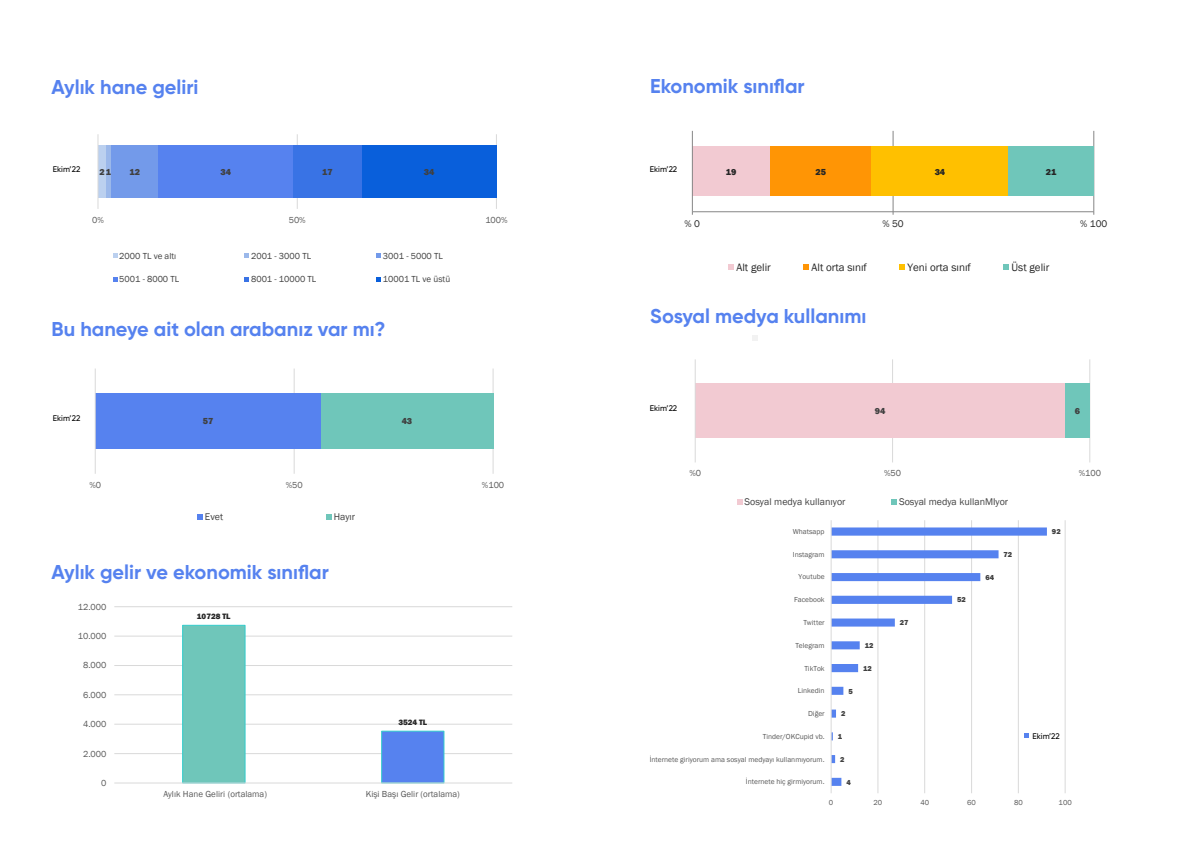
<style>
.page{position:relative;width:1191px;height:842px;background:#fff}
.page>*{position:absolute;margin:0;border:0;box-sizing:border-box;transform-origin:0 0}
.t1{font:700 20px "Gilroy";color:#5682ef}
.t2{font:11px "Franklin Gothic";color:#262626}
.t3{font:10px "Franklin Gothic";color:#404040}
.t4{font:10px "Franklin Gothic";color:#262626}
.t5{font:9px "Franklin Gothic";color:#595959}
.t6{font:9px "Franklin Gothic";color:#404040}
.t7{font:800 9px "Franklin Gothic";color:#404040}
.t8{font:800 9px "Franklin Gothic";color:#262626}
.t9{font:500 8.2px "Gilroy";color:#000}
.t10{font:800 8px "Franklin Gothic";letter-spacing:-.005em;color:#262626}
.t11{font:7.5px "Franklin Gothic";color:#595959}
.t12{font:800 7.5px "Franklin Gothic";color:#404040}
</style>
<div class="page">
<svg style="left:752px;top:336px;width:5px;height:5px"></svg>
<hr style="left:297px;top:134px;width:1px;height:75px;background:#d9d9d9">
<hr style="left:496px;top:134px;width:1px;height:75px;background:#d9d9d9">
<div style="left:98px;top:145px;width:8px;height:53px;background:#bbd0ef"></div>
<div style="left:106px;top:145px;width:5px;height:53px;background:#9bb8ea"></div>
<div style="left:111px;top:145px;width:48px;height:53px;background:#739aea"></div>
<div style="left:159px;top:145px;width:134px;height:53px;background:#5682ef"></div>
<div style="left:293px;top:145px;width:69px;height:53px;background:#3973e5"></div>
<div style="left:362px;top:145px;width:134px;height:53px;background:#095fdb"></div>
<hr style="left:98px;top:134px;width:1px;height:75px;background:#d9d9d9">
<svg style="left:113px;top:254px;width:4px;height:4px"></svg>
<svg style="left:244px;top:254px;width:5px;height:4px"></svg>
<svg style="left:376px;top:254px;width:5px;height:4px"></svg>
<svg style="left:113px;top:277px;width:4px;height:4px"></svg>
<svg style="left:244px;top:277px;width:5px;height:4px"></svg>
<svg style="left:376px;top:277px;width:5px;height:4px"></svg>
<hr style="left:294px;top:368px;width:1px;height:106px;background:#d9d9d9">
<hr style="left:493px;top:368px;width:1px;height:106px;background:#d9d9d9">
<div style="left:95px;top:393px;width:226px;height:56px;background:#5682ef"></div>
<div style="left:321px;top:393px;width:172px;height:56px;background:#6fc6ba"></div>
<hr style="left:95px;top:368px;width:1px;height:106px;background:#d9d9d9">
<svg style="left:198px;top:514px;width:5px;height:5px"></svg>
<svg style="left:326px;top:514px;width:5px;height:5px"></svg>
<hr style="left:892px;top:131px;width:1px;height:81px;background:#868686">
<hr style="left:1093px;top:131px;width:1px;height:81px;background:#868686">
<div style="left:692px;top:147px;width:78px;height:49px;background:#f2cad2"></div>
<div style="left:770px;top:147px;width:101px;height:49px;background:#ff9505"></div>
<div style="left:871px;top:147px;width:137px;height:49px;background:#ffc000"></div>
<div style="left:1008px;top:147px;width:85px;height:49px;background:#6fc6ba"></div>
<hr style="left:692px;top:211px;width:401px;height:1px;background:#868686">
<hr style="left:692px;top:131px;width:1px;height:81px;background:#868686">
<svg style="left:728px;top:264px;width:6px;height:6px"></svg>
<svg style="left:803px;top:264px;width:6px;height:6px"></svg>
<svg style="left:899px;top:264px;width:6px;height:6px"></svg>
<svg style="left:1003px;top:264px;width:6px;height:6px"></svg>
<hr style="left:114px;top:753px;width:398px;height:1px;background:#d9d9d9">
<hr style="left:114px;top:724px;width:398px;height:1px;background:#d9d9d9">
<hr style="left:114px;top:694px;width:398px;height:1px;background:#d9d9d9">
<hr style="left:114px;top:665px;width:398px;height:1px;background:#d9d9d9">
<hr style="left:114px;top:636px;width:398px;height:1px;background:#d9d9d9">
<hr style="left:114px;top:606px;width:398px;height:1px;background:#d9d9d9">
<div style="left:381px;top:731px;width:63px;height:52px;background:#5682ef;border:1px solid #3cc"></div>
<div style="left:182px;top:625px;width:63px;height:158px;background:#6fc6ba;border:1px solid #3cc"></div>
<hr style="left:114px;top:783px;width:398px;height:1px;background:#d9d9d9">
<hr style="left:892px;top:359px;width:1px;height:103px;background:#d9d9d9">
<hr style="left:1089px;top:359px;width:1px;height:103px;background:#d9d9d9">
<div style="left:695px;top:384px;width:370px;height:54px;background:#f2cad2"></div>
<div style="left:1065px;top:384px;width:24px;height:54px;background:#6fc6ba"></div>
<hr style="left:695px;top:359px;width:1px;height:103px;background:#d9d9d9">
<svg style="left:737px;top:499px;width:5px;height:5px"></svg>
<svg style="left:891px;top:499px;width:5px;height:5px"></svg>
<hr style="left:877px;top:520px;width:1px;height:273px;background:#d9d9d9">
<hr style="left:924px;top:520px;width:1px;height:273px;background:#d9d9d9">
<hr style="left:971px;top:520px;width:1px;height:273px;background:#d9d9d9">
<hr style="left:1018px;top:520px;width:1px;height:273px;background:#d9d9d9">
<hr style="left:1064px;top:520px;width:1px;height:273px;background:#d9d9d9">
<svg style="left:831px;top:527px;width:216px;height:259px"></svg>
<hr style="left:830px;top:520px;width:1px;height:273px;background:#d9d9d9">
<svg style="left:1024px;top:734px;width:5px;height:4px"></svg>
<h1 class="t1" style="left:51px;top:75px;width:148px">Aylık hane geliri</h1>
<h1 class="t1" style="left:650px;top:74px;width:156px">Ekonomik sınıflar</h1>
<p class="t9" style="left:53px;top:165px;width:29px">Ekim’22</p>
<p class="t9" style="left:650px;top:165px;width:29px">Ekim’22</p>
<p class="t7" style="left:99px;top:166px;width:13px">21</p>
<p class="t7" style="left:130px;top:166px;width:12px">12</p>
<p class="t7" style="left:221px;top:166px;width:12px">34</p>
<p class="t7" style="left:322px;top:166px;width:12px">17</p>
<p class="t7" style="left:424px;top:166px;width:12px">34</p>
<p class="t8" style="left:726px;top:166px;width:12px">19</p>
<p class="t8" style="left:815px;top:166px;width:12px">25</p>
<p class="t8" style="left:934px;top:166px;width:12px">34</p>
<p class="t8" style="left:1045px;top:166px;width:12px">21</p>
<p class="t5" style="left:92px;top:214px;width:13px">0%</p>
<p class="t5" style="left:289px;top:214px;width:19px">50%</p>
<p class="t5" style="left:485px;top:214px;width:24px">100%</p>
<p class="t6" style="left:119px;top:250px;width:59px">2000 TL ve altı</p>
<p class="t6" style="left:251px;top:250px;width:61px">2001 - 3000 TL</p>
<p class="t6" style="left:383px;top:250px;width:61px">3001 - 5000 TL</p>
<p class="t6" style="left:119px;top:273px;width:61px">5001 - 8000 TL</p>
<p class="t6" style="left:251px;top:273px;width:67px">8001 - 10000 TL</p>
<p class="t6" style="left:383px;top:273px;width:69px">10001 TL ve üstü</p>
<h1 class="t1" style="left:51px;top:316px;width:336px">Bu haneye ait olan arabanız var mı?</h1>
<p class="t9" style="left:53px;top:413px;width:29px">Ekim’22</p>
<p class="t7" style="left:203px;top:415px;width:12px">57</p>
<p class="t7" style="left:402px;top:415px;width:12px">43</p>
<p class="t5" style="left:89px;top:479px;width:13px">%0</p>
<p class="t5" style="left:286px;top:479px;width:19px">%50</p>
<p class="t5" style="left:482px;top:479px;width:24px">%100</p>
<h3 class="t3" style="left:205px;top:510px;width:20px">Evet</h3>
<h3 class="t3" style="left:334px;top:510px;width:23px">Hayır</h3>
<h1 class="t1" style="left:51px;top:559px;width:279px">Aylık gelir ve ekonomik sınıflar</h1>
<p class="t5" style="left:78px;top:601px;width:30px">12.000</p>
<p class="t5" style="left:78px;top:630px;width:30px">10.000</p>
<p class="t5" style="left:83px;top:660px;width:25px">8.000</p>
<p class="t5" style="left:83px;top:689px;width:25px">6.000</p>
<p class="t5" style="left:83px;top:718px;width:25px">4.000</p>
<p class="t5" style="left:83px;top:748px;width:25px">2.000</p>
<p class="t5" style="left:101px;top:777px;width:7px">0</p>
<p class="t10" style="left:197px;top:611px;width:35px">10728 TL</p>
<p class="t10" style="left:398px;top:717px;width:30px">3524 TL</p>
<p class="t5" style="left:163px;top:788px;width:105px">Aylık Hane Geliri (ortalama)</p>
<p class="t5" style="left:366px;top:788px;width:96px">Kişi Başı Gelir (ortalama)</p>
<h3 class="t4" style="left:684px;top:217px;width:17px">% 0</h3>
<h3 class="t4" style="left:882px;top:217px;width:23px">% 50</h3>
<h3 class="t4" style="left:1080px;top:217px;width:29px">% 100</h3>
<h2 class="t2" style="left:736px;top:260px;width:36px">Alt gelir</h2>
<h2 class="t2" style="left:811px;top:260px;width:57px">Alt orta sınıf</h2>
<h2 class="t2" style="left:907px;top:260px;width:65px">Yeni orta sınıf</h2>
<h2 class="t2" style="left:1011px;top:260px;width:39px">Üst gelir</h2>
<h1 class="t1" style="left:650px;top:303px;width:218px">Sosyal medya kullanımı</h1>
<p class="t9" style="left:650px;top:403px;width:29px">Ekim’22</p>
<p class="t7" style="left:875px;top:405px;width:12px">94</p>
<p class="t7" style="left:1074px;top:405px;width:7px">6</p>
<p class="t5" style="left:689px;top:468px;width:13px">%0</p>
<p class="t5" style="left:884px;top:468px;width:19px">%50</p>
<p class="t5" style="left:1078px;top:468px;width:24px">%100</p>
<h3 class="t3" style="left:744px;top:495px;width:102px">Sosyal medya kullanıyor</h3>
<h3 class="t3" style="left:899px;top:495px;width:111px">Sosyal medya kullanMIyor</h3>
<p class="t11" style="left:793px;top:527px;width:33px">Whatsapp</p>
<p class="t12" style="left:1052px;top:527px;width:10px">92</p>
<p class="t11" style="left:793px;top:549px;width:33px">Instagram</p>
<p class="t12" style="left:1003px;top:550px;width:10px">72</p>
<p class="t11" style="left:798px;top:572px;width:27px">Youtube</p>
<p class="t12" style="left:985px;top:572px;width:10px">64</p>
<p class="t11" style="left:794px;top:595px;width:32px">Facebook</p>
<p class="t12" style="left:957px;top:595px;width:10px">52</p>
<p class="t11" style="left:803px;top:618px;width:23px">Twitter</p>
<p class="t12" style="left:900px;top:618px;width:10px">27</p>
<p class="t11" style="left:795px;top:641px;width:31px">Telegram</p>
<p class="t12" style="left:864px;top:641px;width:10px">12</p>
<p class="t11" style="left:804px;top:663px;width:22px">TikTok</p>
<p class="t12" style="left:863px;top:663px;width:10px">12</p>
<p class="t11" style="left:798px;top:686px;width:28px">Linkedin</p>
<p class="t12" style="left:848px;top:686px;width:6px">5</p>
<p class="t11" style="left:808px;top:709px;width:18px">Diğer</p>
<p class="t12" style="left:841px;top:709px;width:6px">2</p>
<p class="t11" style="left:763px;top:732px;width:63px">Tinder/OKCupid vb.</p>
<p class="t12" style="left:838px;top:732px;width:6px">1</p>
<p class="t9" style="left:1032px;top:731px;width:29px">Ekim’22</p>
<p class="t11" style="left:649px;top:754px;width:176px">İnternete giriyorum ama sosyal medyayı kullanmıyorum.</p>
<p class="t12" style="left:840px;top:754px;width:6px">2</p>
<p class="t11" style="left:746px;top:777px;width:80px">İnternete hiç girmiyorum.</p>
<p class="t12" style="left:846px;top:777px;width:6px">4</p>
<p class="t11" style="left:829px;top:797px;width:6px">0</p>
<p class="t11" style="left:873px;top:797px;width:10px">20</p>
<p class="t11" style="left:920px;top:797px;width:10px">40</p>
<p class="t11" style="left:967px;top:797px;width:10px">60</p>
<p class="t11" style="left:1014px;top:797px;width:10px">80</p>
<p class="t11" style="left:1058px;top:797px;width:15px">100</p>
</div>
